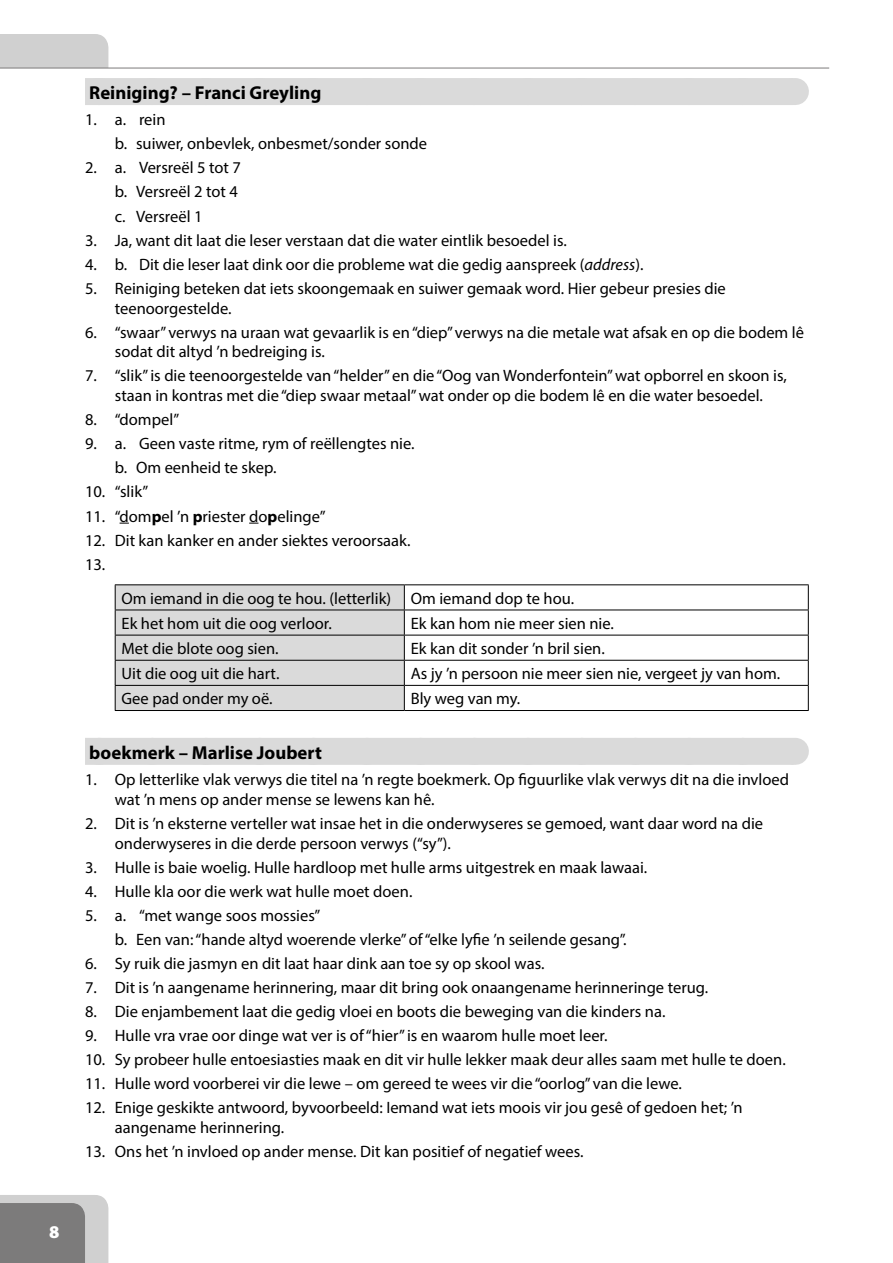
<style>
.page{position:relative;width:893px;height:1263px;background:#fff}
.page>*{position:absolute;margin:0;border:0;box-sizing:border-box;transform-origin:0 0}
.t1{font:700 18.75px "Myriad Pro";color:#000}
.t2{font:900 18px "Myriad Pro";color:#fff}
.t3{font:16.5px/24px "Myriad Pro";color:#000}
.s1{font-style:italic}
.s2{font-weight:700}
</style>
<div class="page">
<div style="left:0;top:34px;width:109px;height:34px;background:#d0d0d0"></div>
<svg style="left:0;top:1195px;width:109px;height:68px;background:#979696"></svg>
<hr style="left:0;top:68px;width:829px;height:1px;background:#7c7b7b">
<div style="left:85px;top:78px;width:709px;height:27px;background:#dadada"></div>
<svg style="left:794px;top:78px;width:1px;height:27px"></svg>
<div style="left:85px;top:738px;width:709px;height:27px;background:#dadada"></div>
<svg style="left:794px;top:738px;width:1px;height:27px"></svg>
<svg style="left:405px;top:585px;width:403px;height:125px"></svg>
<hr style="left:115px;top:584px;width:289px;height:1px;background:#000">
<hr style="left:404px;top:584px;width:405px;height:1px;background:#000">
<hr style="left:404px;top:610px;width:405px;height:1px;background:#000">
<hr style="left:404px;top:635px;width:405px;height:1px;background:#000">
<hr style="left:404px;top:660px;width:405px;height:1px;background:#000">
<hr style="left:404px;top:685px;width:405px;height:1px;background:#000">
<svg style="left:115px;top:585px;width:290px;height:125px;background:#d1d1d1"></svg>
<svg style="left:808px;top:585px;width:1px;height:125px"></svg>
<hr style="left:115px;top:710px;width:289px;height:1px;background:#000">
<hr style="left:404px;top:710px;width:405px;height:1px;background:#000">
<p class="t2" style="left:49px;top:1220px;width:12px">8</p>
<p class="t1" style="left:89px;top:81px;width:233px">Reiniging? – Franci Greyling</p>
<p class="t3" style="left:115px;top:107px;width:314px;text-indent:-30px">1. a. rein<br>b. suiwer, onbevlek, onbesmet/sonder sonde</p>
<p class="t3" style="left:115px;top:156px;width:128px;text-indent:-30px">2. a. Versreël 5 tot 7 b. Versreël 2 tot 4 c. Versreël 1</p>
<p class="t3" style="left:85px;top:228px;width:483px">3. Ja, want dit laat die leser verstaan dat die water eintlik besoedel is.</p>
<p class="t3" style="left:85px;top:252px;width:560px">4. b. Dit die leser laat dink oor die probleme wat die gedig aanspreek (<span class="s1">address</span>).</p>
<p class="t3" style="left:115px;top:278px;width:612px;line-height:19.8px;text-indent:-30px">5. Reiniging beteken dat iets skoongemaak en suiwer gemaak word. Hier gebeur presies die teenoorgestelde.</p>
<p class="t3" style="left:115px;top:322px;width:691px;line-height:19.8px;text-indent:-30px">6. “swaar” verwys na uraan wat gevaarlik is en “diep” verwys na die metale wat afsak en op die bodem lê sodat dit altyd ’n bedreiging is.</p>
<p class="t3" style="left:85px;top:366px;width:703px;line-height:19.8px;text-align:center">7. “slik” is die teenoorgestelde van “helder” en die “Oog van Wonderfontein” wat opborrel en skoon is, staan in kontras met die “diep swaar metaal” wat onder op die bodem lê en die water besoedel.</p>
<p class="t3" style="left:85px;top:407px;width:96px">8. “dompel”</p>
<p class="t3" style="left:115px;top:432px;width:301px;text-indent:-30px">9. a. Geen vaste ritme, rym of reëllengtes nie. b. Om eenheid te skep.</p>
<p class="t3" style="left:85px;top:480px;width:65px">10. “slik”</p>
<p class="t3" style="left:85px;top:504px;width:242px">11. “dom<span class="s2">p</span>el ’n <span class="s2">p</span>riester do<span class="s2">p</span>elinge”</p>
<p class="t3" style="left:85px;top:528px;width:327px">12. Dit kan kanker en ander siektes veroorsaak.<br>13.</p>
<p class="t3" style="left:122px;top:585px;width:454px;line-height:25.2px">Om iemand in die oog te hou. (letterlik) Om iemand dop te hou.<br>Ek het hom uit die oog verloor.</p>
<p class="t3" style="left:411px;top:611px;width:205px">Ek kan hom nie meer sien nie.</p>
<p class="t3" style="left:122px;top:636px;width:159px">Met die blote oog sien.</p>
<p class="t3" style="left:411px;top:636px;width:196px">Ek kan dit sonder ’n bril sien.</p>
<p class="t3" style="left:122px;top:661px;width:159px">Uit die oog uit die hart.</p>
<p class="t3" style="left:411px;top:661px;width:371px">As jy ’n persoon nie meer sien nie, vergeet jy van hom.</p>
<p class="t3" style="left:122px;top:686px;width:152px">Gee pad onder my oë.</p>
<p class="t3" style="left:411px;top:686px;width:111px">Bly weg van my.</p>
<p class="t1" style="left:89px;top:740px;width:234px">boekmerk – Marlise Joubert</p>
<p class="t3" style="left:115px;top:769px;width:676px;line-height:19.8px;text-indent:-30px">1. Op letterlike vlak verwys die titel na ’n regte boekmerk. Op figuurlike vlak verwys dit na die invloed wat ’n mens op ander mense se lewens kan hê.</p>
<p class="t3" style="left:115px;top:813px;width:650px;line-height:19.8px;text-indent:-30px">2. Dit is ’n eksterne verteller wat insae het in die onderwyseres se gemoed, want daar word na die onderwyseres in die derde persoon verwys (“sy”).</p>
<p class="t3" style="left:85px;top:855px;width:564px">3. Hulle is baie woelig. Hulle hardloop met hulle arms uitgestrek en maak lawaai.</p>
<p class="t3" style="left:85px;top:879px;width:329px">4. Hulle kla oor die werk wat hulle moet doen.</p>
<p class="t3" style="left:115px;top:903px;width:513px;text-indent:-30px">5. a. “met wange soos mossies”<br>b. Een van: “hande altyd woerende vlerke” of “elke lyfie ’n seilende gesang”.</p>
<p class="t3" style="left:85px;top:951px;width:461px">6. Sy ruik die jasmyn en dit laat haar dink aan toe sy op skool was.</p>
<p class="t3" style="left:85px;top:975px;width:625px">7. Dit is ’n aangename herinnering, maar dit bring ook onaangename herinneringe terug.</p>
<p class="t3" style="left:85px;top:999px;width:582px">8. Die enjambement laat die gedig vloei en boots die beweging van die kinders na.</p>
<p class="t3" style="left:85px;top:1023px;width:524px">9. Hulle vra vrae oor dinge wat ver is of “hier” is en waarom hulle moet leer.</p>
<p class="t3" style="left:85px;top:1047px;width:702px">10. Sy probeer hulle entoesiasties maak en dit vir hulle lekker maak deur alles saam met hulle te doen.</p>
<p class="t3" style="left:85px;top:1071px;width:598px">11. Hulle word voorberei vir die lewe – om gereed te wees vir die “oorlog” van die lewe.</p>
<p class="t3" style="left:115px;top:1098px;width:629px;line-height:19.8px;text-indent:-30px">12. Enige geskikte antwoord, byvoorbeeld: Iemand wat iets moois vir jou gesê of gedoen het; ’n aangename herinnering.</p>
<p class="t3" style="left:85px;top:1139px;width:500px">13. Ons het ’n invloed op ander mense. Dit kan positief of negatief wees.</p>
</div>
